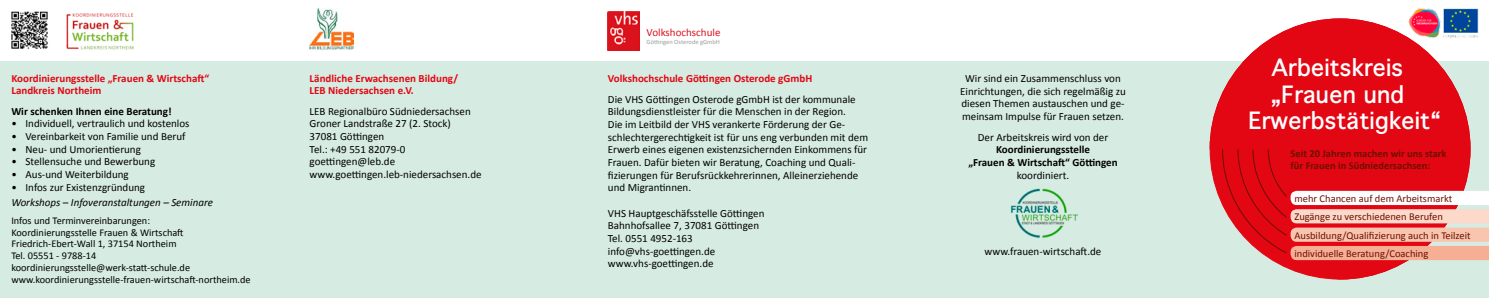
<style>
.page{position:relative;width:1489px;height:298px;background:#fff}
.page>*{position:absolute;margin:0;border:0;box-sizing:border-box;transform-origin:0 0}
.t1{font:700 23px "Thonburi";color:#fff}
.t2{font:11px/12.6px "Calibri";color:#000}
.t3{font:700 11px/11.9px "Calibri";color:#e30613}
.t4{font:700 11px/12.6px "Calibri";color:#000;text-align:center}
.t5{font:italic 11px "Calibri";color:#000}
.t6{font:11px "Calibri";color:#d9121c}
.t7{font:10.5px/18.3px "Calibri";color:#6d1002}
.t8{font:700 10.5px/12.1px "Calibri";color:#6d1002}
.t9{font:10.3px/11.8px "Calibri";color:#000}
.t10{font:6.5px "Calibri";color:#9d9d9c}
</style>
<div class="page">
<div style="left:0;top:61px;width:1488px;height:237px;background:#d6ebe2"></div>
<svg style="left:1209px;top:18px;width:261px;height:262px"></svg>
<div style="left:1286px;top:183px;width:88px;height:83px;background:linear-gradient(to right,#e30613,#e30613);border:1px solid #e30613"></div>
<svg style="left:1290px;top:191px;width:198px;height:69px"></svg>
<img style="left:1011px;top:188px;width:65px;height:50px">
<img style="left:1407px;top:8px;width:72px;height:32px">
<img style="left:608px;top:12px;width:31px;height:38px">
<img style="left:309px;top:8px;width:44px;height:42px">
<img style="left:66px;top:13px;width:68px;height:37px">
<img style="left:11px;top:11px;width:37px;height:38px">
<p class="t3" style="left:11px;top:72px;width:199px">Koordinierungsstelle „Frauen &amp; Wirtschaft“<br>Landkreis Northeim</p>
<p class="t4" style="left:11px;top:104px;width:162px">Wir schenken Ihnen eine Beratung!</p>
<p class="t2" style="left:11px;top:117px;width:180px">• Individuell, vertraulich und kostenlos</p>
<p class="t2" style="left:11px;top:129px;width:176px">• Vereinbarkeit von Familie und Beruf</p>
<p class="t2" style="left:11px;top:142px;width:131px">• Neu- und Umorientierung</p>
<p class="t2" style="left:11px;top:155px;width:145px">• Stellensuche und Bewerbung</p>
<p class="t2" style="left:11px;top:167px;width:119px">• Aus-und Weiterbildung</p>
<p class="t2" style="left:11px;top:180px;width:135px">• Infos zur Existenzgründung</p>
<p class="t5" style="left:11px;top:195px;width:203px">Workshops – Infoveranstaltungen – Seminare</p>
<p class="t9" style="left:11px;top:214px;width:241px">Infos und Terminvereinbarungen:<br>Koordinierungsstelle Frauen &amp; Wirtschaft Friedrich-Ebert-Wall 1, 37154 Northeim<br>Tel. 05551 - 9788-14 koordinierungsstelle@werk-statt-schule.de www.koordinierungsstelle-frauen-wirtschaft-northeim.de</p>
<p class="t3" style="left:309px;top:72px;width:150px">Ländliche Erwachsenen Bildung/<br>LEB Niedersachsen e.V.</p>
<p class="t2" style="left:309px;top:104px;width:173px">LEB Regionalbüro Südniedersachsen<br>Groner Landstraße 27 (2. Stock)<br>37081 Göttingen<br>Tel.: +49 551 82079-0 goettingen@leb.de www.goettingen.leb-niedersachsen.de</p>
<p class="t6" style="left:646px;top:26px;width:75px">Volkshochschule</p>
<p class="t10" style="left:646px;top:38px;width:75px">Göttingen Osterode gGmbH</p>
<p class="t3" style="left:608px;top:72px;width:206px">Volkshochschule Göttingen Osterode gGmbH</p>
<p class="t2" style="left:608px;top:92px;width:262px">Die VHS Göttingen Osterode gGmbH ist der kommunale Bildungsdienstleister für die Menschen in der Region.<br>Die im Leitbild der VHS verankerte Förderung der Ge&shy;schlechtergerechtigkeit ist für uns eng verbunden mit dem Erwerb eines eigenen existenzsichernden Einkommens für Frauen. Dafür bieten wir Beratung, Coaching und Quali&shy;fizierungen für Berufsrückkehrerinnen, Alleinerziehende und Migrantinnen.</p>
<p class="t2" style="left:608px;top:206px;width:158px">VHS Hauptgeschäfsstelle Göttingen<br>Bahnhofsallee 7, 37081 Göttingen<br>Tel. 0551 4952-163 info@vhs-goettingen.de www.vhs-goettingen.de</p>
<p class="t2" style="left:960px;top:71px;width:167px;text-align:center">Wir sind ein Zusammenschluss von Einrichtungen, die sich regelmäßig zu diesen Themen austauschen und ge&shy;meinsam Impulse für Frauen setzen.</p>
<p class="t2" style="left:977px;top:130px;width:132px">Der Arbeitskreis wird von der</p>
<p class="t4" style="left:968px;top:143px;width:151px">Koordinierungsstelle<br>„Frauen &amp; Wirtschaft“ Göttingen</p>
<p class="t2" style="left:1016px;top:168px;width:54px">koordiniert.</p>
<p class="t2" style="left:984px;top:244px;width:118px">www.frauen-wirtschaft.de</p>
<h1 class="t1" style="left:1271px;top:49px;width:133px">Arbeitskreis</h1>
<h1 class="t1" style="left:1270px;top:75px;width:136px">„Frauen und</h1>
<h1 class="t1" style="left:1248px;top:101px;width:195px">Erwerbstätigkeit“</h1>
<p class="t8" style="left:1290px;top:147px;width:158px">Seit 20 Jahren machen wir uns stark für Frauen in Südniedersachsen:</p>
<p class="t7" style="left:1294px;top:189px;width:178px">mehr Chancen auf dem Arbeitsmarkt Zugänge zu verschiedenen Berufen Ausbildung/Qualifizierung auch in Teilzeit individuelle Beratung/Coaching</p>
</div>
